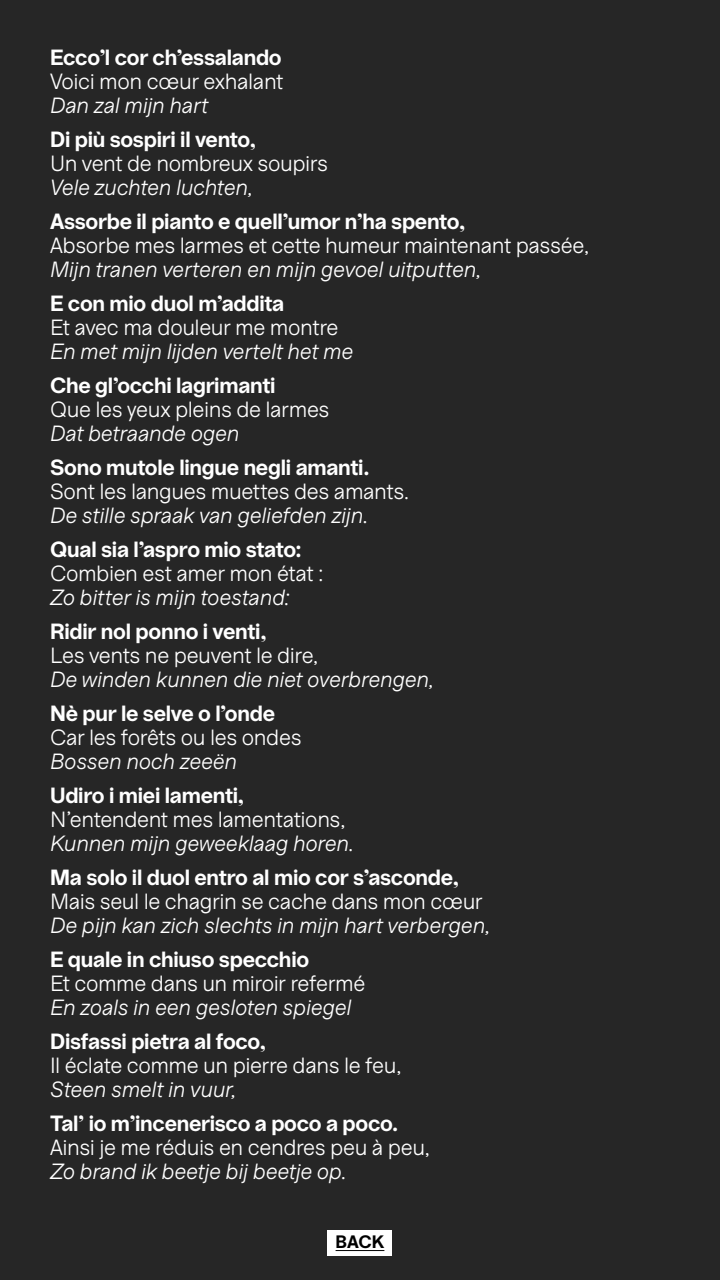
<style>
.page{position:relative;width:720px;height:1280px;background:#262626}
.page>*{position:absolute;margin:0;border:0;box-sizing:border-box;transform-origin:0 0}
.t1{font:22px "aa Bozar";letter-spacing:-.02em;color:#fff}
.t2{font:italic 22px "aa Bozar";letter-spacing:-.015em;color:#fff}
.t3{font:700 22px "aa Bozar";letter-spacing:-.015em;color:#fff}
.t4{font:700 18px "aa Bozar";color:#000}
</style>
<div class="page">
<div style="left:328px;top:1230px;width:64px;height:26px;background:#fff"></div>
<hr style="left:336px;top:1250px;width:48px;height:1px;background:#000">
<p class="t3" style="left:50px;top:45px;width:233px">Ecco’l cor ch’essalando</p>
<p class="t1" style="left:50px;top:69px;width:235px">Voici mon cœur exhalant</p>
<p class="t2" style="left:50px;top:93px;width:160px">Dan zal mijn hart</p>
<p class="t3" style="left:50px;top:127px;width:207px">Di più sospiri il vento,</p>
<p class="t1" style="left:50px;top:151px;width:280px">Un vent de nombreux soupirs</p>
<p class="t2" style="left:50px;top:175px;width:205px">Vele zuchten luchten,</p>
<p class="t3" style="left:50px;top:209px;width:417px">Assorbe il pianto e quell’umor n’ha spento,</p>
<p class="t1" style="left:50px;top:233px;width:541px">Absorbe mes larmes et cette humeur maintenant passée,</p>
<p class="t2" style="left:50px;top:257px;width:433px">Mijn tranen verteren en mijn gevoel uitputten,</p>
<p class="t3" style="left:50px;top:291px;width:236px">E con mio duol m’addita</p>
<p class="t1" style="left:50px;top:315px;width:290px">Et avec ma douleur me montre</p>
<p class="t2" style="left:50px;top:339px;width:305px">En met mijn lijden vertelt het me</p>
<p class="t3" style="left:50px;top:373px;width:227px">Che gl’occhi lagrimanti</p>
<p class="t1" style="left:50px;top:397px;width:281px">Que les yeux pleins de larmes</p>
<p class="t2" style="left:50px;top:421px;width:191px">Dat betraande ogen</p>
<p class="t3" style="left:50px;top:455px;width:321px">Sono mutole lingue negli amanti.</p>
<p class="t1" style="left:50px;top:479px;width:361px">Sont les langues muettes des amants.</p>
<p class="t2" style="left:50px;top:503px;width:320px">De stille spraak van geliefden zijn.</p>
<p class="t3" style="left:50px;top:537px;width:253px">Qual sia l’aspro mio stato:</p>
<p class="t1" style="left:50px;top:561px;width:275px">Combien est amer mon état :</p>
<p class="t2" style="left:50px;top:585px;width:241px">Zo bitter is mijn toestand:</p>
<p class="t3" style="left:50px;top:619px;width:218px">Ridir nol ponno i venti,</p>
<p class="t1" style="left:50px;top:643px;width:270px">Les vents ne peuvent le dire,</p>
<p class="t2" style="left:50px;top:667px;width:386px">De winden kunnen die niet overbrengen,</p>
<p class="t3" style="left:50px;top:701px;width:227px">Nè pur le selve o l’onde</p>
<p class="t1" style="left:50px;top:725px;width:253px">Car les forêts ou les ondes</p>
<p class="t2" style="left:50px;top:749px;width:189px">Bossen noch zeeën</p>
<p class="t3" style="left:50px;top:783px;width:196px">Udiro i miei lamenti,</p>
<p class="t1" style="left:50px;top:807px;width:297px">N’entendent mes lamentations,</p>
<p class="t2" style="left:50px;top:831px;width:306px">Kunnen mijn geweeklaag horen.</p>
<p class="t3" style="left:50px;top:865px;width:410px">Ma solo il duol entro al mio cor s’asconde,</p>
<p class="t1" style="left:50px;top:889px;width:434px">Mais seul le chagrin se cache dans mon cœur</p>
<p class="t2" style="left:50px;top:913px;width:442px">De pijn kan zich slechts in mijn hart verbergen,</p>
<p class="t3" style="left:50px;top:947px;width:261px">E quale in chiuso specchio</p>
<p class="t1" style="left:50px;top:971px;width:317px">Et comme dans un miroir refermé</p>
<p class="t2" style="left:50px;top:995px;width:303px">En zoals in een gesloten spiegel</p>
<p class="t3" style="left:50px;top:1029px;width:217px">Disfassi pietra al foco,</p>
<p class="t1" style="left:50px;top:1053px;width:353px">Il éclate comme un pierre dans le feu,</p>
<p class="t2" style="left:50px;top:1077px;width:188px">Steen smelt in vuur,</p>
<p class="t3" style="left:50px;top:1111px;width:350px">Tal’ io m’incenerisco a poco a poco.</p>
<p class="t1" style="left:50px;top:1135px;width:382px">Ainsi je me réduis en cendres peu à peu,</p>
<p class="t2" style="left:50px;top:1159px;width:299px">Zo brand ik beetje bij beetje op.</p>
<p class="t4" style="left:336px;top:1232px;width:50px">BACK</p>
</div>
